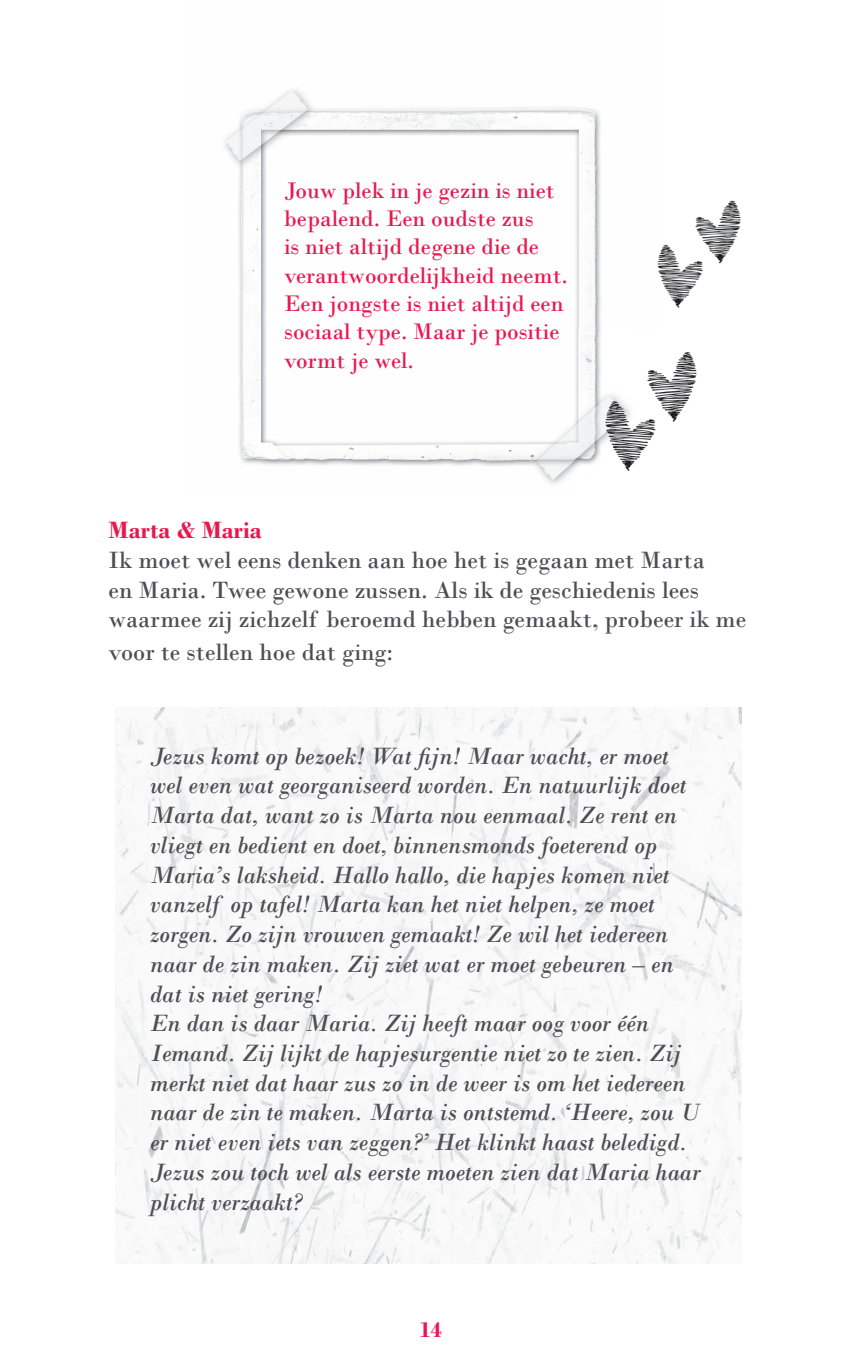
<style>
.page{position:relative;width:862px;height:1372px;background:#fff}
.page>*{position:absolute;margin:0;border:0;box-sizing:border-box;transform-origin:0 0}
.t1{font:italic 24.75px/29.7px "Bodoni";color:#4e4d55}
.t2{font:24.75px/29.7px "Bodoni";color:#4e4d55}
.t3{font:700 24.75px "Bodoni";color:#e9174e}
.t4{font:23.62px/28.3px "Bodoni";color:#e9174e}
.t5{font:700 22.5px "Bodoni";color:#e9174e}
</style>
<div class="page">
<img style="left:224px;top:89px;width:355px;height:264px">
<img style="left:579px;top:108px;width:22px;height:221px">
<img style="left:239px;top:353px;width:335px;height:131px">
<img style="left:115px;top:707px;width:625px;height:556px">
<img style="left:574px;top:329px;width:123px;height:142px">
<img style="left:657px;top:200px;width:84px;height:108px">
<img style="left:656px;top:329px;width:51px;height:1px">
<svg style="left:630px;top:329px;width:26px;height:1px"></svg>
<p class="t4" style="left:284px;top:176px;width:285px">Jouw plek in je gezin is niet bepalend. Een oudste zus<br>is niet altijd degene die de verantwoordelijkheid neemt.<br>Een jongste is niet altijd een sociaal type. Maar je positie vormt je wel.</p>
<p class="t3" style="left:108px;top:515px;width:155px">Marta &amp; Maria</p>
<p class="t2" style="left:108px;top:545px;width:639px">Ik moet wel eens denken aan hoe het is gegaan met Marta<br>en Maria. Twee gewone zussen. Als ik de geschiedenis lees waarmee zij zichzelf beroemd hebben gemaakt, probeer ik me</p>
<p class="t2" style="left:108px;top:637px;width:286px">voor te stellen hoe dat ging:</p>
<p class="t1" style="left:150px;top:740px;width:552px">Jezus komt op bezoek! Wat fijn! Maar wacht, er moet wel even wat georganiseerd worden. En natuurlijk doet Marta dat, want zo is Marta nou eenmaal. Ze rent en vliegt en bedient en doet, binnensmonds foeterend op Maria’s laksheid. Hallo hallo, die hapjes komen niet vanzelf op tafel! Marta kan het niet helpen, ze moet zorgen. Zo zijn vrouwen gemaakt! Ze wil het iedereen naar de zin maken. Zij ziet wat er moet gebeuren – en dat is niet gering!<br>En dan is daar Maria. Zij heeft maar oog voor één Iemand. Zij lijkt de hapjesurgentie niet zo te zien. Zij merkt niet dat haar zus zo in de weer is om het iedereen naar de zin te maken. Marta is ontstemd. ‘Heere, zou U er niet even iets van zeggen?’ Het klinkt haast beledigd.<br>Jezus zou toch wel als eerste moeten zien dat Maria haar plicht verzaakt?</p>
<p class="t5" style="left:419px;top:1316px;width:24px">14</p>
</div>
